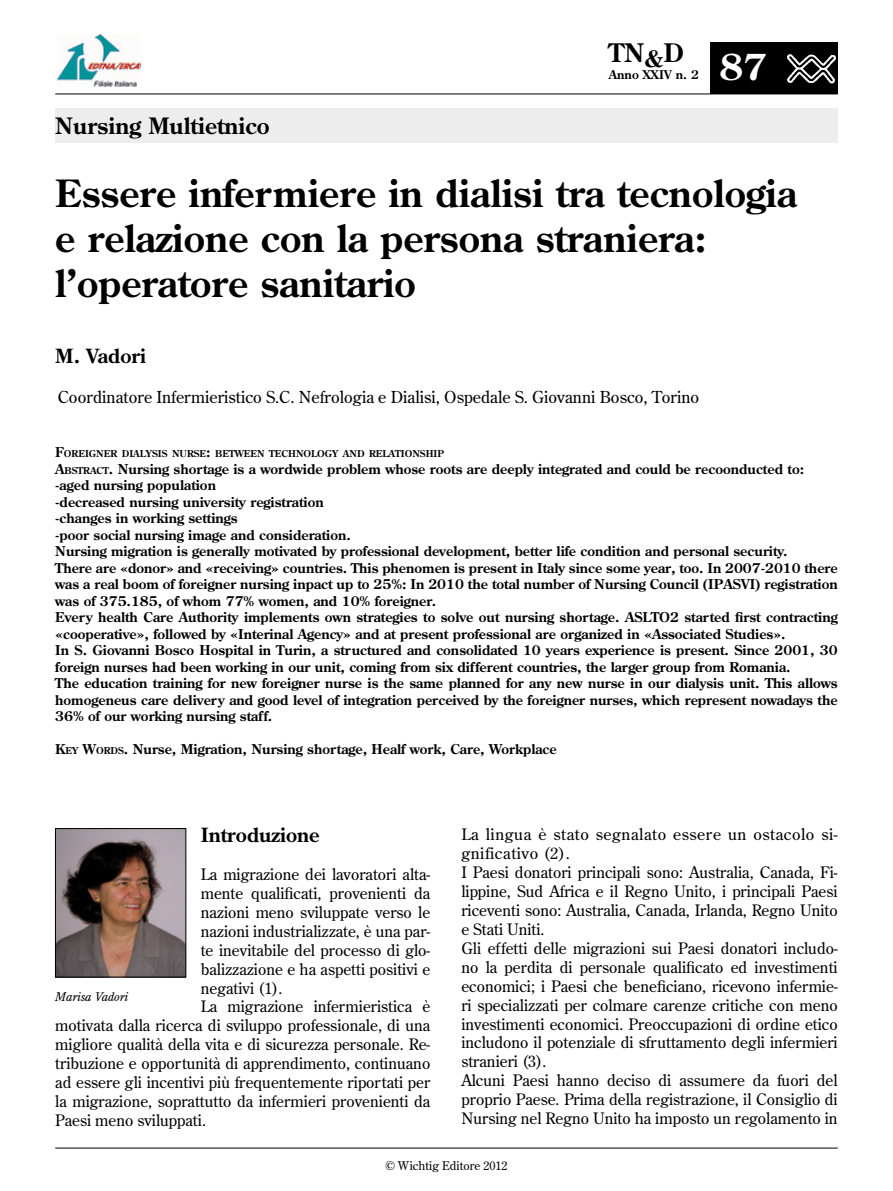
<style>
.page{position:relative;width:893px;height:1191px;background:#fff}
.page>*{position:absolute;margin:0;border:0;box-sizing:border-box;transform-origin:0 0}
.t1{font:700 37.5px/45px "Century Old Style Std";color:#000}
.t2{font:700 36px "Century Old Style Std";color:#fff}
.t3{font:700 25.5px "Century Old Style Std";color:#000}
.t4{font:700 22.5px "Century Old Style Std";color:#000}
.t5{font:700 19.5px "Century Old Style Std";color:#000}
.t6{font:16.5px "Century Old Style Std";color:#000}
.t7{font:15.75px/18.9px "Century Old Style Std";color:#000}
.t8{font:700 13.5px/16.5px "Century Old Style Std";color:#000}
.t9{font:12px "Century Old Style Std";color:#000}
.t10{font:italic 12px "Century Old Style Std";color:#000}
.t11{font:700 12px "Century Old Style Std";color:#000}
.t12{font:700 9.45px "Century Old Style Std";color:#000}
.s1{font-size:13.5px}
.s2{font-style:inherit}
.s3{font-size:9.45px}
</style>
<div class="page">
<img style="left:55px;top:35px;width:85px;height:52px">
<hr style="left:55px;top:94px;width:783px;height:1px;background:#000">
<div style="left:710px;top:43px;width:128px;height:51px;background:#000"></div>
<img style="left:787px;top:54px;width:49px;height:30px">
<hr style="left:55px;top:1147px;width:783px;height:1px;background:#000">
<div style="left:55px;top:108px;width:783px;height:34px;background:#ededed"></div>
<img style="left:57px;top:830px;width:127px;height:145px">
<div style="left:55px;top:828px;width:131px;height:149px;border:1px solid #000"></div>
<h3 class="t4" style="left:55px;top:111px;width:216px">Nursing Multietnico</h3>
<h3 class="t3" style="left:609px;top:36px;width:76px">TN<sub>&amp;</sub>D</h3>
<p class="t11" style="left:609px;top:67px;width:91px">Anno XXIV n. 2</p>
<h2 class="t2" style="left:719px;top:44px;width:49px">87</h2>
<h1 class="t1" style="left:55px;top:170px;width:743px">Essere infermiere in dialisi tra tecnologia e relazione con la persona straniera: l’operatore sanitario</h1>
<h3 class="t5" style="left:55px;top:343px;width:92px">M. Vadori</h3>
<p class="t6" style="left:58px;top:386px;width:643px">Coordinatore Infermieristico S.C. Nefrologia e Dialisi, Ospedale S. Giovanni Bosco, Torino</p>
<p class="t12" style="left:55px;top:447px;width:390px"><span class="s1">F</span>OREIGNER DIALYSIS NURSE<span class="s1">:</span> BETWEEN TECHNOLOGY AND RELATIONSHIP</p>
<p class="t8" style="left:55px;top:460px;width:784px"><span class="s2">A</span><span class="s3">BSTRACT</span><span class="s2">.</span> Nursing shortage is a wordwide problem whose roots are deeply integrated and could be recoonducted to: -aged nursing population<br>-decreased nursing university registration<br>-changes in working settings<br>-poor social nursing image and consideration.<br>Nursing migration is generally motivated by professional development, better life condition and personal security.<br>There are «donor» and «receiving» countries. This phenomen is present in Italy since some year, too. In 2007-2010 there was a real boom of foreigner nursing inpact up to 25%: In 2010 the total number of Nursing Council (IPASVI) registration was of 375.185, of whom 77% women, and 10% foreigner.<br>Every health Care Authority implements own strategies to solve out nursing shortage. ASLTO2 started first contracting «cooperative», followed by «Interinal Agency» and at present professional are organized in «Associated Studies».<br>In S. Giovanni Bosco Hospital in Turin, a structured and consolidated 10 years experience is present. Since 2001, 30 foreign nurses had been working in our unit, coming from six different countries, the larger group from Romania.<br>The education training for new foreigner nurse is the same planned for any new nurse in our dialysis unit. This allows homogeneus care delivery and good level of integration perceived by the foreigner nurses, which represent nowadays the 36% of our working nursing staff.</p>
<p class="t8" style="left:55px;top:740px;width:503px"><span class="s2">K</span><span class="s3">EY</span> <span class="s2">W</span><span class="s3">ORDS</span><span class="s2">.</span> Nurse, Migration, Nursing shortage, Healf work, Care, Workplace</p>
<h3 class="t5" style="left:201px;top:822px;width:120px">Introduzione</h3>
<p class="t7" style="left:201px;top:864px;width:231px">La migrazione dei lavoratori alta-</p>
<p class="t7" style="left:201px;top:883px;width:231px">mente qualificati, provenienti da</p>
<p class="t7" style="left:201px;top:902px;width:231px">nazioni meno sviluppate verso le</p>
<p class="t7" style="left:201px;top:921px;width:231px">nazioni industrializzate, è una par-</p>
<p class="t7" style="left:201px;top:940px;width:231px">te inevitabile del processo di glo-</p>
<p class="t7" style="left:201px;top:959px;width:231px">balizzazione e ha aspetti positivi e</p>
<p class="t7" style="left:201px;top:978px;width:83px">negativi (1).</p>
<p class="t7" style="left:201px;top:997px;width:231px">La migrazione infermieristica è</p>
<p class="t7" style="left:55px;top:1016px;width:376px">motivata dalla ricerca di sviluppo professionale, di una</p>
<p class="t7" style="left:55px;top:1034px;width:377px">migliore qualità della vita e di sicurezza personale. Re-</p>
<p class="t7" style="left:55px;top:1053px;width:376px">tribuzione e opportunità di apprendimento, continuano</p>
<p class="t7" style="left:55px;top:1072px;width:377px">ad essere gli incentivi più frequentemente riportati per</p>
<p class="t7" style="left:55px;top:1091px;width:376px">la migrazione, soprattutto da infermieri provenienti da</p>
<p class="t7" style="left:55px;top:1110px;width:152px">Paesi meno sviluppati.</p>
<p class="t10" style="left:55px;top:989px;width:75px">Marisa Vadori</p>
<p class="t7" style="left:461px;top:825px;width:378px">La lingua è stato segnalato essere un ostacolo si&shy;gnificativo (2).<br>I Paesi donatori principali sono: Australia, Canada, Fi&shy;lippine, Sud Africa e il Regno Unito, i principali Paesi riceventi sono: Australia, Canada, Irlanda, Regno Unito e Stati Uniti.<br>Gli effetti delle migrazioni sui Paesi donatori includo&shy;no la perdita di personale qualificato ed investimenti economici; i Paesi che beneficiano, ricevono infermie&shy;ri specializzati per colmare carenze critiche con meno investimenti economici. Preoccupazioni di ordine etico includono il potenziale di sfruttamento degli infermieri stranieri (3).<br>Alcuni Paesi hanno deciso di assumere da fuori del proprio Paese. Prima della registrazione, il Consiglio di Nursing nel Regno Unito ha imposto un regolamento in</p>
<p class="t9" style="left:385px;top:1158px;width:124px">© Wichtig Editore 2012</p>
</div>
